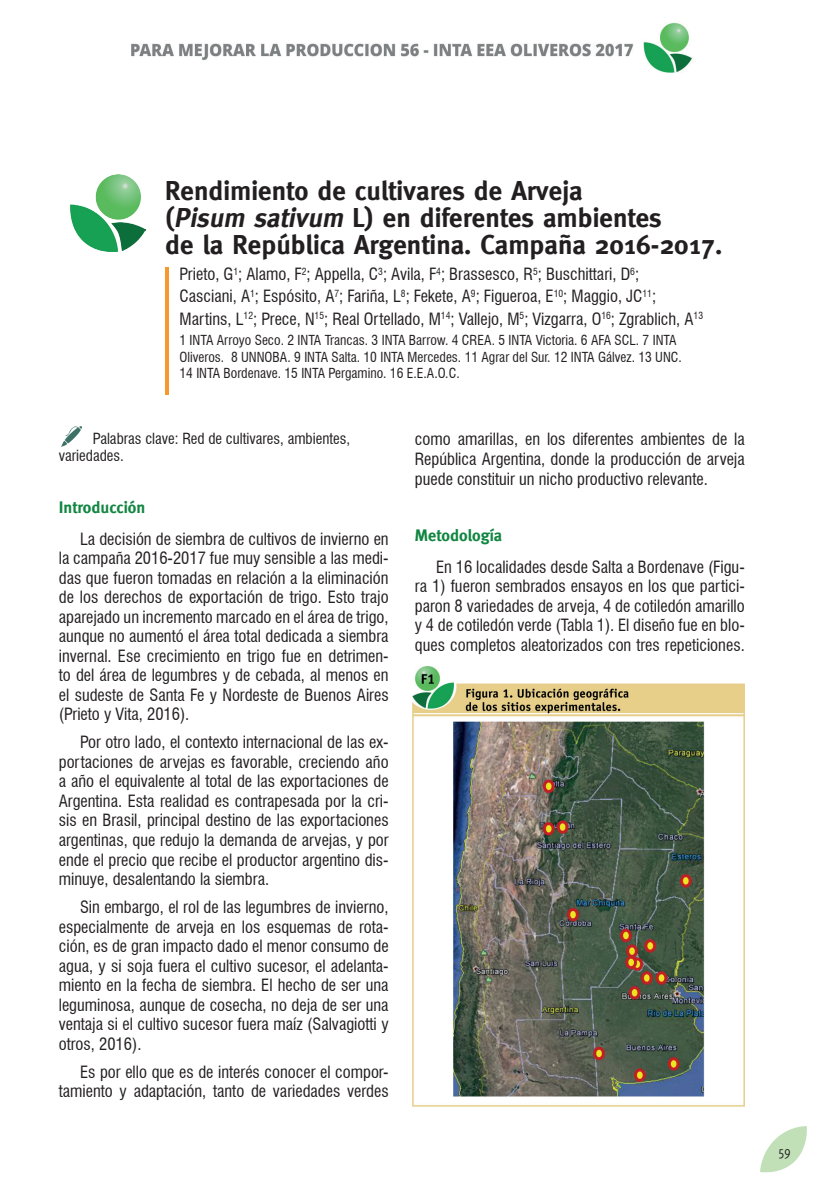
<style>
.page{position:relative;width:830px;height:1191px;background:#fff}
.page>*{position:absolute;margin:0;border:0;box-sizing:border-box;transform-origin:0 0}
.t1{font:700 27px/27px "Meta";color:#231f20}
.t2{font:condensed 16.5px/19.5px "Swiss 721 BT";color:#231f20;text-align:justify}
.t3{font:700 16.5px "Meta";color:#118641}
.t4{font:condensed 15px/16.5px "Swiss 721 BT";color:#231f20}
.t5{font:condensed 13.5px/16.5px "Swiss 721 BT";color:#231f20}
.t6{font:13.5px "Meta";color:#231f20;scale:.85 1}
.s1{font-style:italic}
</style>
<div class="page">
<svg style="left:760px;top:1126px;width:47px;height:47px"></svg>
<img style="left:131px;top:22px;width:561px;height:51px">
<hr style="left:165px;top:267px;width:4px;height:128px;background:#f7972c">
<img style="left:70px;top:174px;width:75px;height:77px">
<img style="left:61px;top:426px;width:20px;height:20px">
<img style="left:412px;top:666px;width:332px;height:440px">
<h1 class="t1" style="left:165px;top:177px;width:558px">Rendimiento de cultivares de Arveja<br>(<span class="s1">Pisum sativum</span> L) en diferentes ambientes<br>de la República Argentina. Campaña 2016-2017.</h1>
<p class="t2" style="left:179px;top:263px;width:525px;line-height:22.2px;text-align:left">Prieto, G<sup>1</sup>; Alamo, F<sup>2</sup>; Appella, C<sup>3</sup>; Avila, F<sup>4</sup>; Brassesco, R<sup>5</sup>; Buschittari, D<sup>6</sup>;<br>Casciani, A<sup>1</sup>; Espósito, A<sup>7</sup>; Fariña, L<sup>8</sup>; Fekete, A<sup>9</sup>; Figueroa, E<sup>10</sup>; Maggio, JC<sup>11</sup>;<br>Martins, L<sup>12</sup>; Prece, N<sup>15</sup>; Real Ortellado, M<sup>14</sup>; Vallejo, M<sup>5</sup>; Vizgarra, O<sup>16</sup>; Zgrablich, A<sup>13</sup></p>
<p class="t5" style="left:179px;top:332px;width:503px">1 INTA Arroyo Seco. 2 INTA Trancas. 3 INTA Barrow. 4 CREA. 5 INTA Victoria. 6 AFA SCL. 7 INTA<br>Oliveros. 8 UNNOBA. 9 INTA Salta. 10 INTA Mercedes. 11 Agrar del Sur. 12 INTA Gálvez. 13 UNC.<br>14 INTA Bordenave. 15 INTA Pergamino. 16 E.E.A.O.C.</p>
<p class="t4" style="left:59px;top:430px;width:293px;text-indent:34px">Palabras clave: Red de cultivares, ambientes, variedades.</p>
<p class="t3" style="left:59px;top:497px;width:88px">Introducción</p>
<p class="t2" style="left:59px;top:529px;width:331px;text-indent:21px">La decisión de siembra de cultivos de invierno en la campaña 2016-2017 fue muy sensible a las medi&shy;das que fueron tomadas en relación a la eliminación de los derechos de exportación de trigo. Esto trajo aparejado un incremento marcado en el área de trigo, aunque no aumentó el área total dedicada a siembra invernal. Ese crecimiento en trigo fue en detrimen&shy;to del área de legumbres y de cebada, al menos en el sudeste de Santa Fe y Nordeste de Buenos Aires (Prieto y Vita, 2016).</p>
<p class="t2" style="left:59px;top:732px;width:331px;text-indent:21px">Por otro lado, el contexto internacional de las ex&shy;portaciones de arvejas es favorable, creciendo año a año el equivalente al total de las exportaciones de Argentina. Esta realidad es contrapesada por la cri&shy;sis en Brasil, principal destino de las exportaciones argentinas, que redujo la demanda de arvejas, y por ende el precio que recibe el productor argentino dis&shy;minuye, desalentando la siembra.</p>
<p class="t2" style="left:59px;top:897px;width:331px;text-indent:21px">Sin embargo, el rol de las legumbres de invierno, especialmente de arveja en los esquemas de rota&shy;ción, es de gran impacto dado el menor consumo de agua, y si soja fuera el cultivo sucesor, el adelanta&shy;miento en la fecha de siembra. El hecho de ser una leguminosa, aunque de cosecha, no deja de ser una ventaja si el cultivo sucesor fuera maíz (Salvagiotti y otros, 2016).</p>
<p class="t2" style="left:59px;top:1061px;width:331px;text-align:right">Es por ello que es de interés conocer el compor&shy;tamiento y adaptación, tanto de variedades verdes</p>
<p class="t2" style="left:414px;top:430px;width:331px">como amarillas, en los diferentes ambientes de la República Argentina, donde la producción de arveja puede constituir un nicho productivo relevante.</p>
<p class="t3" style="left:414px;top:525px;width:89px">Metodología</p>
<p class="t2" style="left:414px;top:557px;width:331px;text-indent:21px">En 16 localidades desde Salta a Bordenave (Figu&shy;ra 1) fueron sembrados ensayos en los que partici&shy;paron 8 variedades de arveja, 4 de cotiledón amarillo y 4 de cotiledón verde (Tabla 1). El diseño fue en blo&shy;ques completos aleatorizados con tres repeticiones.</p>
<p class="t6" style="left:778px;top:1143px;width:16px">59</p>
</div>
